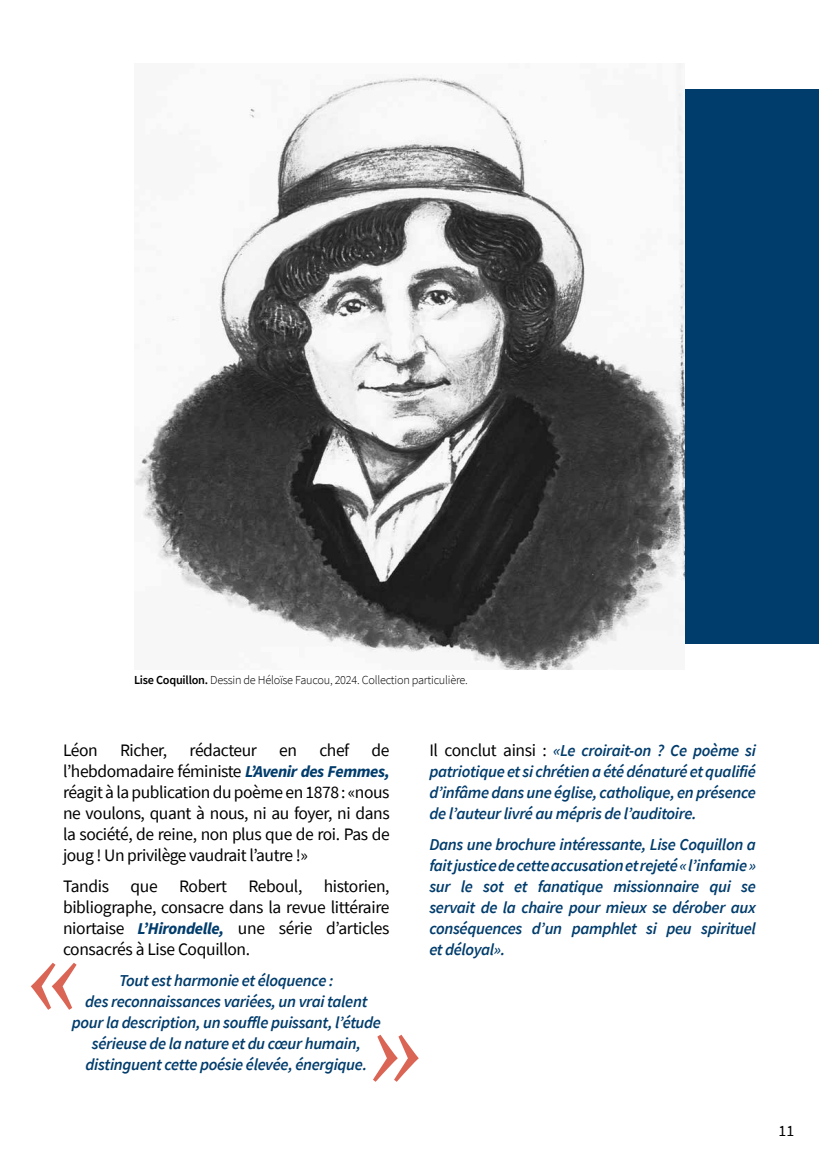
<style>
.page{position:relative;width:819px;height:1156px;background:#fff}
.page>*{position:absolute;margin:0;border:0;box-sizing:border-box;transform-origin:0 0}
.t1{font:17.5px/21px "Source Sans Pro";letter-spacing:-.025em;color:#000;text-align:justify}
.t2{font:italic 600 16.62px/21px "Source Sans Pro";letter-spacing:-.02em;color:#003c6c;text-align:justify}
.t3{font:15.75px "Source Sans Pro";color:#000}
.t4{font:300 12.25px "Source Sans Pro";letter-spacing:-.02em;color:#000}
.s1{font-weight:600}
.s2{font-weight:700;font-style:italic;font-size:16.62px;color:#003c6c}
.s3{font-weight:400;font-style:normal;font-size:17.5px;color:#000}
</style>
<div class="page">
<div style="left:618px;top:89px;width:201px;height:554px;background:#003c6c"></div>
<img style="left:134px;top:63px;width:551px;height:606px">
<svg style="left:31px;top:963px;width:46px;height:47px"></svg>
<svg style="left:373px;top:1035px;width:46px;height:47px"></svg>
<p class="t4" style="left:134px;top:672px;width:335px"><span class="s1">Lise Coquillon.</span> Dessin de Héloïse Faucou, 2024. Collection particulière.</p>
<p class="t1" style="left:63px;top:740px;width:36px">Léon</p>
<p class="t1" style="left:120px;top:740px;width:49px">Richer,</p>
<p class="t1" style="left:189px;top:740px;width:69px">rédacteur</p>
<p class="t1" style="left:279px;top:740px;width:19px">en</p>
<p class="t1" style="left:319px;top:740px;width:31px">chef</p>
<p class="t1" style="left:63px;top:740px;width:328px;text-indent:308px">de l’hebdomadaire féministe <span class="s2">L’Avenir des Femmes, </span>réagit à la publication du poème en 1878 : «nous ne voulons, quant à nous, ni au foyer, ni dans la société, de reine, non plus que de roi. Pas de joug ! Un privilège vaudrait l’autre !»</p>
<p class="t1" style="left:63px;top:875px;width:328px">Tandis que Robert Reboul, historien, bibliographe, consacre dans la revue littéraire niortaise <span class="s2">L’Hirondelle,</span> une série d’articles consacrés à Lise Coquillon.</p>
<p class="t2" style="left:72px;top:970px;width:311px;text-align:center">Tout est harmonie et éloquence :<br>des reconnaissances variées, un vrai talent pour la description, un souffle puissant, l’étude sérieuse de la nature et du cœur humain, distinguent cette poésie élevée, énergique.</p>
<p class="t2" style="left:429px;top:740px;width:328px"><span class="s3">Il conclut ainsi :</span> «Le croirait-on ? Ce poème si patriotique et si chrétien a été dénaturé et qualifié d’infâme dans une église, catholique, en présence de l’auteur livré au mépris de l’auditoire.</p>
<p class="t2" style="left:429px;top:834px;width:328px">Dans une brochure intéressante, Lise Coquillon a fait justice de cette accusation et rejeté « l’infamie » sur le sot et fanatique missionnaire qui se servait de la chaire pour mieux se dérober aux conséquences d’un pamphlet si peu spirituel et déloyal».</p>
<p class="t3" style="left:778px;top:1121px;width:17px">11</p>
</div>
